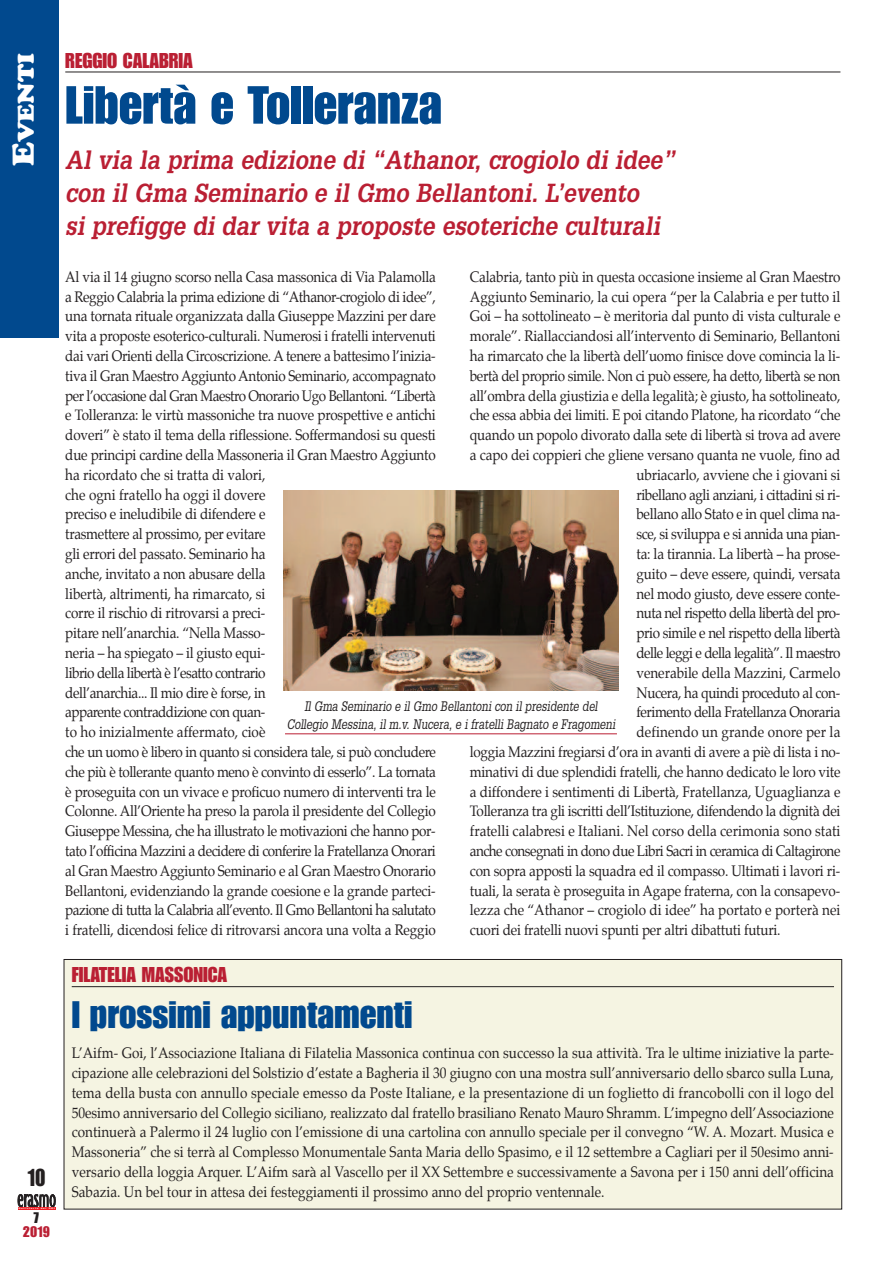
<style>
.page{position:relative;width:893px;height:1263px;background:#fff}
.page>*{position:absolute;margin:0;border:0;box-sizing:border-box;transform-origin:0 0}
.t1{font:52.5px "Impact";color:#01498e}
.t2{font:37.5px "Impact";color:#01498e}
.t3{font:italic 700 25.5px/33px "Glypha";color:#ba1f33;scale:.9 1}
.t4{font:24px "Impact";color:#231f20;scale:.9 1}
.t5{font:22.5px "Cooper Black Std";color:#fff;scale:1.1 1}
.t6{font:21px "Impact";color:#ba1f33}
.t7{font:15px/19.8px "Palatino";letter-spacing:-.015em;color:#231f20;scale:.9 1}
.t8{font:15px "Palatino";letter-spacing:-.04em;color:#231f20;scale:.9 1}
.t9{font:15px "Palatino";letter-spacing:.01em;color:#231f20;scale:.9 1}
.t10{font:15px "Impact";color:#ba1f33}
.t11{font:15px "Impact";color:#231f20}
.t12{font:italic 13.5px/18px "Glypha";letter-spacing:-.005em;color:#231f20;text-align:center;scale:.8 1}
.t13{font:700 2.1px "Officina Sans";letter-spacing:.2em;color:#fff;scale:1.53 1}
.s1{font-size:30px}
</style>
<div class="page">
<div style="left:0;top:0;width:59px;height:338px;background:#01498e"></div>
<svg style="left:18px;top:1194px;width:38px;height:13px"></svg>
<hr style="left:18px;top:1207px;width:38px;height:2px;background:#ee1d23">
<hr style="left:65px;top:72px;width:775px;height:1px;background:#231f20">
<img style="left:283px;top:491px;width:335px;height:200px">
<hr style="left:285px;top:733px;width:332px;height:1px;background:#ba1f33">
<div style="left:64px;top:959px;width:778px;height:250px;background:#f5f4e2"></div>
<div style="left:64px;top:959px;width:778px;height:250px;border:1px solid #231f20"></div>
<hr style="left:72px;top:986px;width:762px;height:1px;background:#231f20">
<h3 class="t5" style="left:18px;top:166px;width:105px;rotate:-90deg"><span class="s1">E</span>VENTI</h3>
<h3 class="t6" style="left:65px;top:53px;width:129px">REGGIO CALABRIA</h3>
<h1 class="t1" style="left:65px;top:86px;width:378px">Libertà e Tolleranza</h1>
<h3 class="t3" style="left:65px;top:144px;width:679px">Al via la prima edizione di “Athanor, crogiolo di idee” con il Gma Seminario e il Gmo Bellantoni. L’evento<br>si prefigge di dar vita a proposte esoteriche culturali</h3>
<p class="t7" style="left:65px;top:268px;width:413px">Al via il 14 giugno scorso nella Casa massonica di Via Palamolla a Reggio Calabria la prima edizione di “Athanor-crogiolo di idee”, una tornata rituale organizzata dalla Giuseppe Mazzini per dare vita a proposte esoterico-culturali. Numerosi i fratelli intervenuti dai vari Orienti della Circoscrizione. A tenere a battesimo l’inizia&shy;tiva il Gran Maestro Aggiunto Antonio Seminario, accompagnato per l’occasione dal Gran Maestro Onorario Ugo Bellantoni. “Libertà e Tolleranza: le virtù massoniche tra nuove prospettive e antichi doveri” è stato il tema della riflessione. Soffermandosi su questi due principi cardine della Massoneria il Gran Maestro Aggiunto ha ricordato che si tratta di valori,<br>che ogni fratello ha oggi il dovere<br>preciso e ineludibile di difendere e<br>trasmettere al prossimo, per evitare<br>gli errori del passato. Seminario ha<br>anche, invitato a non abusare della<br>libertà, altrimenti, ha rimarcato, si<br>corre il rischio di ritrovarsi a preci-<br>pitare nell’anarchia. “Nella Masso-<br>neria – ha spiegato – il giusto equi-<br>librio della libertà è l’esatto contrario<br>dell’anarchia... Il mio dire è forse, in<br>apparente contraddizione con quan-<br>to ho inizialmente affermato, cioè<br>che un uomo è libero in quanto si considera tale, si può concludere che più è tollerante quanto meno è convinto di esserlo”. La tornata è proseguita con un vivace e proficuo numero di interventi tra le Colonne. All’Oriente ha preso la parola il presidente del Collegio Giuseppe Messina, che ha illustrato le motivazioni che hanno por&shy;tato l’officina Mazzini a decidere di conferire la Fratellanza Onorari al Gran Maestro Aggiunto Seminario e al Gran Maestro Onorario Bellantoni, evidenziando la grande coesione e la grande parteci&shy;pazione di tutta la Calabria all’evento. Il Gmo Bellantoni ha salutato i fratelli, dicendosi felice di ritrovarsi ancora una volta a Reggio</p>
<p class="t7" style="left:470px;top:268px;width:413px">Calabria, tanto più in questa occasione insieme al Gran Maestro</p>
<p class="t7" style="left:470px;top:287px;width:413px">Aggiunto Seminario, la cui opera “per la Calabria e per tutto il</p>
<p class="t7" style="left:470px;top:307px;width:413px">Goi – ha sottolineato – è meritoria dal punto di vista culturale e</p>
<p class="t7" style="left:470px;top:327px;width:413px">morale”. Riallacciandosi all’intervento di Seminario, Bellantoni</p>
<p class="t7" style="left:470px;top:347px;width:413px">ha rimarcato che la libertà dell’uomo finisce dove comincia la li-</p>
<p class="t7" style="left:470px;top:367px;width:413px">bertà del proprio simile. Non ci può essere, ha detto, libertà se non</p>
<p class="t7" style="left:470px;top:386px;width:413px">all’ombra della giustizia e della legalità; è giusto, ha sottolineato,</p>
<p class="t7" style="left:470px;top:406px;width:413px">che essa abbia dei limiti. E poi citando Platone, ha ricordato “che</p>
<p class="t7" style="left:470px;top:426px;width:413px">quando un popolo divorato dalla sete di libertà si trova ad avere</p>
<p class="t7" style="left:470px;top:446px;width:413px">a capo dei coppieri che gliene versano quanta ne vuole, fino ad</p>
<p class="t7" style="left:636px;top:466px;width:228px">ubriacarlo, avviene che i giovani si</p>
<p class="t7" style="left:636px;top:485px;width:228px">ribellano agli anziani, i cittadini si ri-</p>
<p class="t7" style="left:636px;top:505px;width:228px">bellano allo Stato e in quel clima na-</p>
<p class="t7" style="left:636px;top:525px;width:228px">sce, si sviluppa e si annida una pian-</p>
<p class="t7" style="left:636px;top:545px;width:228px">ta: la tirannia. La libertà – ha prose-</p>
<p class="t7" style="left:636px;top:565px;width:228px">guito – deve essere, quindi, versata</p>
<p class="t7" style="left:636px;top:585px;width:228px">nel modo giusto, deve essere conte-</p>
<p class="t8" style="left:636px;top:606px;width:228px">nuta nel rispetto della libertà del pro-</p>
<p class="t7" style="left:636px;top:624px;width:228px">prio simile e nel rispetto della libertà</p>
<p class="t8" style="left:636px;top:646px;width:228px">delle leggi e della legalità”. Il maestro</p>
<p class="t7" style="left:636px;top:664px;width:228px">venerabile della Mazzini, Carmelo</p>
<p class="t7" style="left:636px;top:684px;width:228px">Nucera, ha quindi proceduto al con-</p>
<p class="t7" style="left:636px;top:703px;width:228px">ferimento della Fratellanza Onoraria</p>
<p class="t9" style="left:636px;top:725px;width:228px">definendo un grande onore per la</p>
<p class="t7" style="left:470px;top:743px;width:413px">loggia Mazzini fregiarsi d’ora in avanti di avere a piè di lista i no-</p>
<p class="t7" style="left:470px;top:763px;width:413px">minativi di due splendidi fratelli, che hanno dedicato le loro vite</p>
<p class="t7" style="left:470px;top:783px;width:413px">a diffondere i sentimenti di Libertà, Fratellanza, Uguaglianza e</p>
<p class="t7" style="left:470px;top:802px;width:413px">Tolleranza tra gli iscritti dell’Istituzione, difendendo la dignità dei</p>
<p class="t7" style="left:470px;top:822px;width:413px">fratelli calabresi e Italiani. Nel corso della cerimonia sono stati</p>
<p class="t8" style="left:470px;top:844px;width:413px">anche consegnati in dono due Libri Sacri in ceramica di Caltagirone</p>
<p class="t7" style="left:470px;top:862px;width:413px">con sopra apposti la squadra ed il compasso. Ultimati i lavori ri-</p>
<p class="t7" style="left:470px;top:882px;width:413px">tuali, la serata è proseguita in Agape fraterna, con la consapevo-</p>
<p class="t7" style="left:470px;top:901px;width:413px">lezza che “Athanor – crogiolo di idee” ha portato e porterà nei</p>
<p class="t7" style="left:470px;top:921px;width:347px">cuori dei fratelli nuovi spunti per altri dibattuti futuri.</p>
<p class="t12" style="left:287px;top:698px;width:412px">Il Gma Seminario e il Gmo Bellantoni con il presidente del<br>Collegio Messina, il m.v. Nucera, e i fratelli Bagnato e Fragomeni</p>
<h3 class="t4" style="left:27px;top:1169px;width:22px">10</h3>
<p class="t13" style="left:19px;top:1207px;width:25px">Notiziario del GOI</p>
<p class="t11" style="left:34px;top:1212px;width:7px">7</p>
<p class="t10" style="left:23px;top:1226px;width:29px">2019</p>
<h3 class="t6" style="left:72px;top:967px;width:157px">FILATELIA MASSONICA</h3>
<h2 class="t2" style="left:72px;top:1001px;width:342px">I prossimi appuntamenti</h2>
<p class="t7" style="left:72px;top:1044px;width:848px;text-align:justify">L’Aifm- Goi, l’Associazione Italiana di Filatelia Massonica continua con successo la sua attività. Tra le ultime iniziative la parte&shy;cipazione alle celebrazioni del Solstizio d’estate a Bagheria il 30 giugno con una mostra sull’anniversario dello sbarco sulla Luna, tema della busta con annullo speciale emesso da Poste Italiane, e la presentazione di un foglietto di francobolli con il logo del 50esimo anniversario del Collegio siciliano, realizzato dal fratello brasiliano Renato Mauro Shramm. L’impegno dell’Associazione continuerà a Palermo il 24 luglio con l’emissione di una cartolina con annullo speciale per il convegno “W. A. Mozart. Musica e Massoneria” che si terrà al Complesso Monumentale Santa Maria dello Spasimo, e il 12 settembre a Cagliari per il 50esimo anni&shy;versario della loggia Arquer. L’Aifm sarà al Vascello per il XX Settembre e successivamente a Savona per i 150 anni dell’officina Sabazia. Un bel tour in attesa dei festeggiamenti il prossimo anno del proprio ventennale.</p>
</div>
